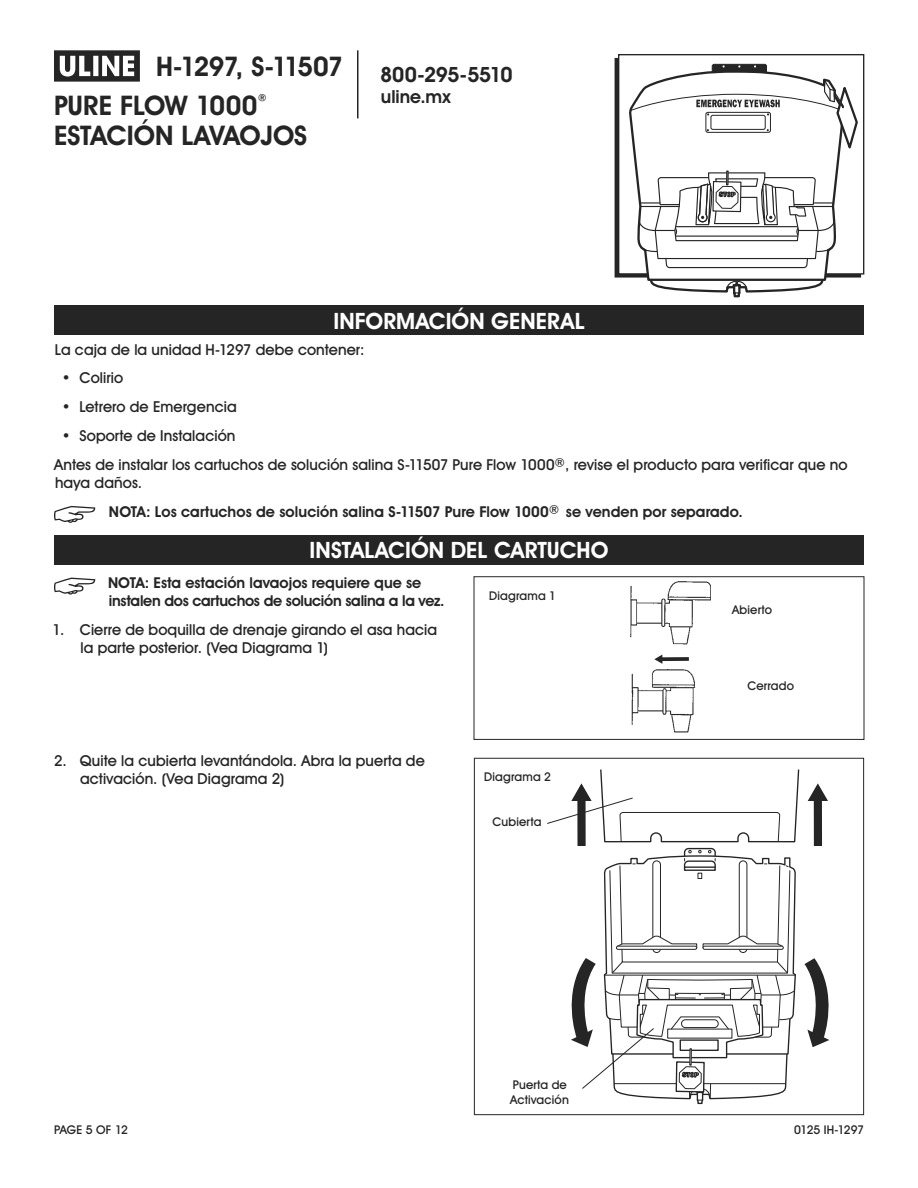
<style>
.page{position:relative;width:918px;height:1188px;background:#fff}
.page>*{position:absolute;margin:0;border:0;box-sizing:border-box;transform-origin:0 0}
.t1{font:700 27px/30px "Uline Two Knine";letter-spacing:-.01em;color:#252525}
.t2{font:700 27px "Uline Two Knine";letter-spacing:-.055em;color:#252525}
.t3{font:700 22.5px "Uline Two Knine";letter-spacing:.005em;color:#fff}
.t4{font:700 21px "Uline Two Knine";letter-spacing:-.02em;color:#252525}
.t5{font:700 18px "Uline Two Knine";color:#252525}
.t6{font:15px/18px "Uline Two Knine";letter-spacing:.005em;color:#252525}
.t7{font:700 15px/18px "Uline Two Knine";color:#252525}
.t8{font:12px/15px "Uline Two Knine";letter-spacing:.015em;color:#252525}
.t9{font:12px "Uline Two Knine";letter-spacing:-.035em;color:#252525}
.s1{font-weight:400}
</style>
<div class="page">
<hr style="left:357px;top:50px;width:1px;height:68px;background:#252525">
<svg style="left:54px;top:50px;width:86px;height:32px"></svg>
<svg style="left:54px;top:578px;width:41px;height:17px"></svg>
<div style="left:54px;top:305px;width:810px;height:30px;background:#252525"></div>
<svg style="left:54px;top:506px;width:41px;height:17px"></svg>
<div style="left:54px;top:535px;width:810px;height:30px;background:#252525"></div>
<img style="left:630px;top:581px;width:81px;height:64px">
<img style="left:631px;top:669px;width:65px;height:64px">
<svg style="left:654px;top:655px;width:35px;height:9px"></svg>
<div style="left:474px;top:576px;width:390px;height:164px;border:1px solid #252525"></div>
<div style="left:474px;top:758px;width:390px;height:357px;border:1px solid #252525"></div>
<svg style="left:547px;top:769px;width:282px;height:336px"></svg>
<div style="left:618px;top:54px;width:246px;height:221px;border:1px solid #252525"></div>
<svg style="left:628px;top:108px;width:215px;height:173px"></svg>
<svg style="left:648px;top:277px;width:177px;height:21px"></svg>
<svg style="left:630px;top:64px;width:228px;height:205px"></svg>
<h1 class="t2" style="left:156px;top:50px;width:189px">H-1297, S-11507</h1>
<h1 class="t1" style="left:54px;top:90px;width:255px">PURE FLOW 1000<sup>®<br></sup>ESTACIÓN LAVAOJOS</h1>
<h3 class="t4" style="left:380px;top:62px;width:134px">800-295-5510</h3>
<p class="t5" style="left:381px;top:86px;width:71px">uline.mx</p>
<h2 class="t3" style="left:333px;top:307px;width:253px">INFORMACIÓN GENERAL</h2>
<p class="t6" style="left:55px;top:340px;width:311px">La caja de la unidad H-1297 debe contener:</p>
<p class="t6" style="left:62px;top:369px;width:63px">• Colirio</p>
<p class="t6" style="left:62px;top:398px;width:176px">• Letrero de Emergencia</p>
<p class="t6" style="left:54px;top:421px;width:795px;line-height:28.8px;text-indent:8px">• Soporte de Instalación<br>Antes de instalar los cartuchos de solución salina S-11507 Pure Flow 1000®, revise el producto para verificar que no</p>
<p class="t7" style="left:109px;top:468px;width:636px;line-height:28.8px;text-indent:-54px"><span class="s1">haya daños.<br></span>NOTA: Los cartuchos de solución salina S-11507 Pure Flow 1000<span class="s1">®</span> se venden por separado.</p>
<h2 class="t3" style="left:310px;top:536px;width:300px">INSTALACIÓN DEL CARTUCHO</h2>
<p class="t8" style="left:489px;top:588px;width:68px">Diagrama 1</p>
<p class="t7" style="left:108px;top:574px;width:338px">NOTA: Esta estación lavaojos requiere que se instalen dos cartuchos de solución salina a la vez.</p>
<p class="t6" style="left:81px;top:621px;width:358px;text-indent:-28px">1. Cierre de boquilla de drenaje girando el asa hacia la parte posterior. (Vea Diagrama 1)</p>
<p class="t8" style="left:732px;top:602px;width:41px">Abierto</p>
<p class="t6" style="left:80px;top:751px;width:346px;text-indent:-26px">2. Quite la cubierta levantándola. Abra la puerta de activación. (Vea Diagrama 2)</p>
<p class="t8" style="left:484px;top:769px;width:68px">Diagrama 2</p>
<p class="t8" style="left:493px;top:814px;width:50px">Cubierta</p>
<p class="t8" style="left:510px;top:1077px;width:60px">Puerta de<br>Activación</p>
<p class="t8" style="left:747px;top:678px;width:48px">Cerrado</p>
<p class="t8" style="left:54px;top:1122px;width:75px">PAGE 5 OF 12</p>
<p class="t9" style="left:794px;top:1122px;width:71px">0125 IH-1297</p>
</div>
